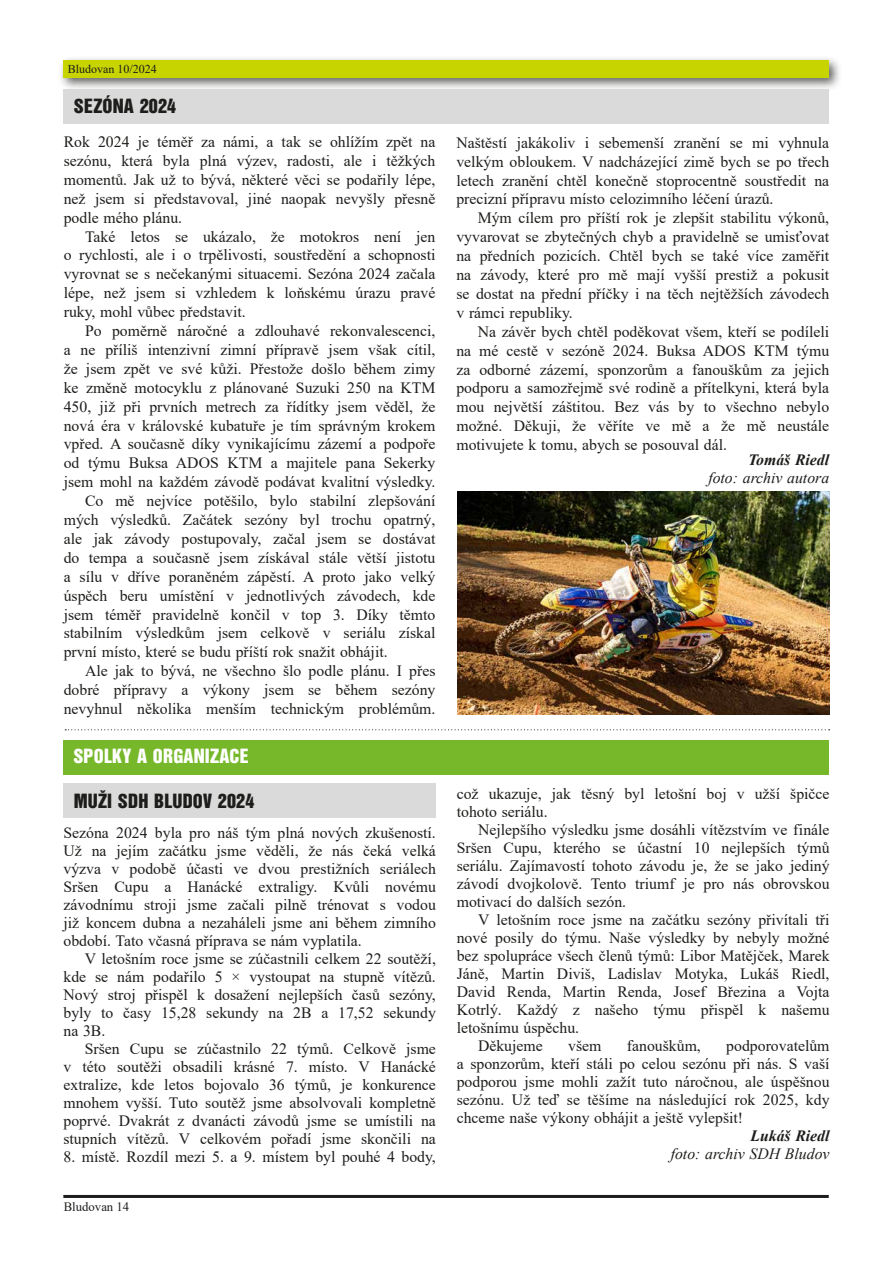
<style>
.page{position:relative;width:893px;height:1263px;background:#fff}
.page>*{position:absolute;margin:0;border:0;box-sizing:border-box;transform-origin:0 0}
.t1{font:18px "Switzerland Inserat CE";letter-spacing:.01em;color:#1d1d1b}
.t2{font:18px "Switzerland Inserat CE";letter-spacing:.01em;color:#fff}
.t3{font:15.75px/18px "Times New Roman";color:#1d1d1b;text-align:justify}
.t4{font:italic 15.75px "Times New Roman";color:#1d1d1b}
.t5{font:italic 700 15.75px "Times New Roman";color:#1d1d1b}
.t6{font:12.75px "Times New Roman";color:#1d1d1b}
.t7{font:12px "Times New Roman";color:#1d1d1b}
</style>
<div class="page">
<div style="left:58px;top:55px;width:784px;height:36px;background:#1d1d1b;opacity:.7"></div>
<div style="left:63px;top:60px;width:766px;height:18px;background:#c8d400"></div>
<hr style="left:63px;top:1195px;width:766px;height:3px;background:#1d1d1b">
<div style="left:64px;top:89px;width:765px;height:35px;background:#dadada"></div>
<img style="left:457px;top:491px;width:373px;height:223px">
<div style="left:63px;top:784px;width:373px;height:34px;background:#dadada"></div>
<div style="left:64px;top:740px;width:765px;height:34px;background:#76b82a"></div>
<svg style="left:65px;top:729px;width:765px;height:1px"></svg>
<p class="t7" style="left:68px;top:60px;width:91px">Bludovan 10/2024</p>
<p class="t1" style="left:74px;top:95px;width:104px">SEZÓNA 2024</p>
<p class="t3" style="left:64px;top:132px;width:373px;line-height:18.9px">Rok 2024 je téměř za námi, a tak se ohlížím zpět na sezónu, která byla plná výzev, radosti, ale i těžkých momentů. Jak už to bývá, některé věci se podařily lépe, než jsem si představoval, jiné naopak nevyšly přesně podle mého plánu.</p>
<p class="t3" style="left:64px;top:226px;width:373px;line-height:18.9px;text-indent:21px">Také letos se ukázalo, že motokros není jen o rychlosti, ale i o trpělivosti, soustředění a schopnosti vyrovnat se s nečekanými situacemi. Sezóna 2024 začala lépe, než jsem si vzhledem k loňskému úrazu pravé ruky, mohl vůbec představit.</p>
<p class="t3" style="left:85px;top:321px;width:352px">Po poměrně náročné a zdlouhavé rekonvalescenci,</p>
<p class="t3" style="left:64px;top:340px;width:373px">a ne příliš intenzivní zimní přípravě jsem však cítil,</p>
<p class="t3" style="left:64px;top:359px;width:373px">že jsem zpět ve své kůži. Přestože došlo během zimy</p>
<p class="t3" style="left:64px;top:378px;width:373px">ke změně motocyklu z plánované Suzuki 250 na KTM</p>
<p class="t3" style="left:64px;top:397px;width:373px">450, již při prvních metrech za řídítky jsem věděl, že</p>
<p class="t3" style="left:64px;top:416px;width:373px">nová éra v královské kubatuře je tím správným krokem</p>
<p class="t3" style="left:64px;top:435px;width:373px">vpřed. A současně díky vynikajícímu zázemí a podpoře</p>
<p class="t3" style="left:64px;top:454px;width:373px">od týmu Buksa ADOS KTM a majitele pana Sekerky</p>
<p class="t3" style="left:64px;top:472px;width:373px">jsem mohl na každém závodě podávat kvalitní výsledky.</p>
<p class="t3" style="left:85px;top:491px;width:352px">Co mě nejvíce potěšilo, bylo stabilní zlepšování</p>
<p class="t3" style="left:64px;top:510px;width:373px">mých výsledků. Začátek sezóny byl trochu opatrný,</p>
<p class="t3" style="left:64px;top:529px;width:373px">ale jak závody postupovaly, začal jsem se dostávat</p>
<p class="t3" style="left:64px;top:548px;width:373px">do tempa a současně jsem získával stále větší jistotu</p>
<p class="t3" style="left:64px;top:567px;width:373px">a sílu v dříve poraněném zápěstí. A proto jako velký</p>
<p class="t3" style="left:64px;top:586px;width:373px">úspěch beru umístění v jednotlivých závodech, kde</p>
<p class="t3" style="left:64px;top:605px;width:373px">jsem téměř pravidelně končil v top 3. Díky těmto</p>
<p class="t3" style="left:64px;top:624px;width:373px">stabilním výsledkům jsem celkově v seriálu získal</p>
<p class="t3" style="left:64px;top:643px;width:325px">první místo, které se budu příští rok snažit obhájit.</p>
<p class="t3" style="left:85px;top:661px;width:352px">Ale jak to bývá, ne všechno šlo podle plánu. I přes</p>
<p class="t3" style="left:64px;top:680px;width:373px">dobré přípravy a výkony jsem se během sezóny</p>
<p class="t3" style="left:64px;top:699px;width:373px">nevyhnul několika menším technickým problémům.</p>
<p class="t2" style="left:73px;top:745px;width:177px">SPOLKY A ORGANIZACE</p>
<p class="t1" style="left:74px;top:789px;width:182px">MUŽI SDH BLUDOV 2024</p>
<p class="t3" style="left:63px;top:823px;width:374px">Sezóna 2024 byla pro náš tým plná nových zkušeností.<br>Už na jejím začátku jsme věděli, že nás čeká velká výzva v podobě účasti ve dvou prestižních seriálech Sršen Cupu a Hanácké extraligy. Kvůli novému závodnímu stroji jsme začali pilně trénovat s vodou již koncem dubna a nezaháleli jsme ani během zimního období. Tato včasná příprava se nám vyplatila.</p>
<p class="t3" style="left:63px;top:949px;width:374px;text-indent:21px">V letošním roce jsme se zúčastnili celkem 22 soutěží, kde se nám podařilo 5 × vystoupat na stupně vítězů.<br>Nový stroj přispěl k dosažení nejlepších časů sezóny, byly to časy 15,28 sekundy na 2B a 17,52 sekundy na 3B.</p>
<p class="t3" style="left:63px;top:1039px;width:374px;text-indent:21px">Sršen Cupu se zúčastnilo 22 týmů. Celkově jsme v této soutěži obsadili krásné 7. místo. V Hanácké extralize, kde letos bojovalo 36 týmů, je konkurence mnohem vyšší. Tuto soutěž jsme absolvovali kompletně poprvé. Dvakrát z dvanácti závodů jsme se umístili na stupních vítězů. V celkovém pořadí jsme skončili na</p>
<p class="t3" style="left:63px;top:1147px;width:374px">8. místě. Rozdíl mezi 5. a 9. místem byl pouhé 4 body,</p>
<p class="t6" style="left:64px;top:1197px;width:67px">Bludovan 14</p>
<p class="t3" style="left:456px;top:132px;width:374px;line-height:18.9px">Naštěstí jakákoliv i sebemenší zranění se mi vyhnula velkým obloukem. V nadcházející zimě bych se po třech letech zranění chtěl konečně stoprocentně soustředit na precizní přípravu místo celozimního léčení úrazů.</p>
<p class="t3" style="left:456px;top:208px;width:374px;line-height:18.9px;text-indent:21px">Mým cílem pro příští rok je zlepšit stabilitu výkonů, vyvarovat se zbytečných chyb a pravidelně se umisťovat na předních pozicích. Chtěl bych se také více zaměřit na závody, které pro mě mají vyšší prestiž a pokusit se dostat na přední příčky i na těch nejtěžších závodech v rámci republiky.</p>
<p class="t3" style="left:456px;top:321px;width:374px;line-height:18.9px;text-indent:21px">Na závěr bych chtěl poděkovat všem, kteří se podíleli na mé cestě v sezóně 2024. Buksa ADOS KTM týmu za odborné zázemí, sponzorům a fanouškům za jejich podporu a samozřejmě své rodině a přítelkyni, která byla mou největší záštitou. Bez vás by to všechno nebylo možné. Děkuji, že věříte ve mě a že mě neustále motivujete k tomu, abych se posouval dál.</p>
<p class="t5" style="left:748px;top:449px;width:83px">Tomáš Riedl</p>
<p class="t4" style="left:708px;top:467px;width:122px">foto: archiv autora</p>
<p class="t3" style="left:457px;top:784px;width:374px">což ukazuje, jak těsný byl letošní boj v užší špičce tohoto seriálu.</p>
<p class="t3" style="left:457px;top:820px;width:374px;text-indent:21px">Nejlepšího výsledku jsme dosáhli vítězstvím ve finále Sršen Cupu, kterého se účastní 10 nejlepších týmů seriálu. Zajímavostí tohoto závodu je, že se jako jediný závodí dvojkolově. Tento triumf je pro nás obrovskou motivací do dalších sezón.</p>
<p class="t3" style="left:478px;top:910px;width:353px">V letošním roce jsme na začátku sezóny přivítali tři</p>
<p class="t3" style="left:457px;top:928px;width:374px">nové posily do týmu. Naše výsledky by nebyly možné</p>
<p class="t3" style="left:457px;top:946px;width:374px">bez spolupráce všech členů týmů: Libor Matějček, Marek</p>
<p class="t3" style="left:457px;top:964px;width:374px">Jáně, Martin Diviš, Ladislav Motyka, Lukáš Riedl,</p>
<p class="t3" style="left:457px;top:982px;width:374px">David Renda, Martin Renda, Josef Březina a Vojta</p>
<p class="t3" style="left:457px;top:1000px;width:374px">Kotrlý. Každý z našeho týmu přispěl k našemu</p>
<p class="t3" style="left:457px;top:1018px;width:124px">letošnímu úspěchu.</p>
<p class="t3" style="left:478px;top:1036px;width:66px">Děkujeme</p>
<p class="t3" style="left:568px;top:1036px;width:35px">všem</p>
<p class="t3" style="left:627px;top:1036px;width:75px">fanouškům,</p>
<p class="t3" style="left:457px;top:1036px;width:374px;text-indent:270px">podporovatelům a sponzorům, kteří stáli po celou sezónu při nás. S vaší podporou jsme mohli zažít tuto náročnou, ale úspěšnou sezónu. Už teď se těšíme na následující rok 2025, kdy chceme naše výkony obhájit a ještě vylepšit!</p>
<p class="t5" style="left:750px;top:1124px;width:81px">Lukáš Riedl</p>
<p class="t4" style="left:671px;top:1143px;width:160px">foto: archiv SDH Bludov</p>
</div>
